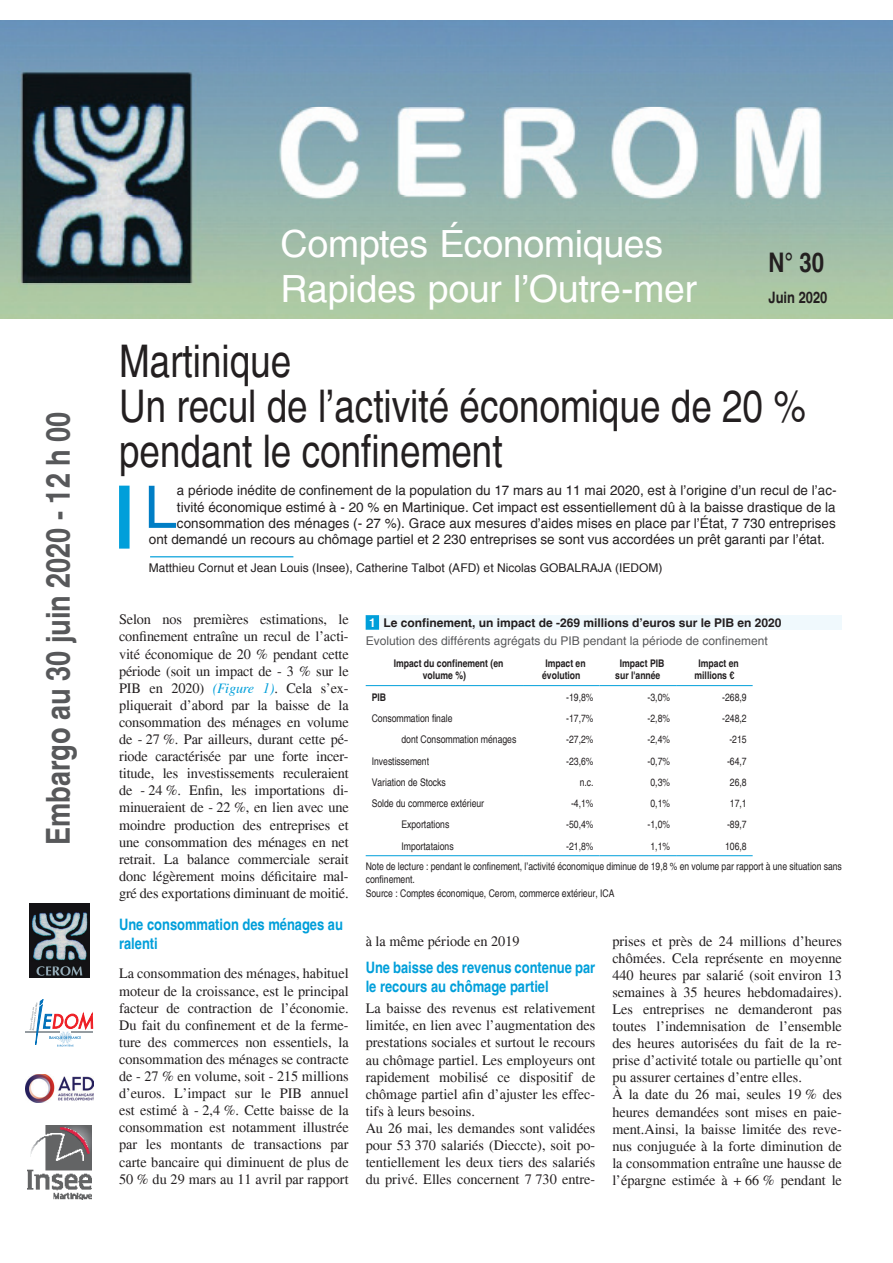
<style>
.page{position:relative;width:893px;height:1263px;background:#fff}
.page>*{position:absolute;margin:0;border:0;box-sizing:border-box;transform-origin:0 0}
.t1{font:58.65px "Helvetica";color:#007ec5}
.t2{font:condensed 45px/45px "Helvetica";color:#231f20}
.t3{font:37.5px/45px "Helvetica";letter-spacing:-.01em;color:#fff}
.t4{font:700 condensed 33px "Helvetica";color:#57585a}
.t5{font:700 condensed 27px "Helvetica";color:#231f20}
.t6{font:700 condensed 15.75px/18.9px "Helvetica";color:#009fda}
.t7{font:700 condensed 15.75px "Helvetica";color:#231f20}
.t8{font:14.25px/17.1px "Times";color:#231f20;text-align:justify}
.t9{font:13.5px "Helvetica";color:#231f20}
.t10{font:12px "Helvetica";color:#231f20}
.t11{font:12px "Helvetica";color:#57585a}
.t12{font:700 12px "Helvetica";color:#231f20}
.t13{font:condensed 10.5px/13.5px "Helvetica";color:#231f20}
.t14{font:700 condensed 10.5px/12.6px "Helvetica";color:#231f20;text-align:center}
.s1{font-style:italic;color:#009fda}
.s2{color:#fff}
</style>
<div class="page">
<img style="left:28px;top:1125px;width:63px;height:74px">
<img style="left:0;top:20px;width:893px;height:299px">
<hr style="left:150px;top:556px;width:143px;height:1px;background:#009fda">
<div style="left:119px;top:486px;width:11px;height:63px;background:#009fda"></div>
<img style="left:26px;top:1074px;width:68px;height:28px">
<hr style="left:26px;top:1031px;width:67px;height:1px;background:#959ca1">
<svg style="left:29px;top:999px;width:64px;height:47px"></svg>
<img style="left:30px;top:903px;width:59px;height:74px">
<div style="left:366px;top:615px;width:476px;height:15px;background:#f0f9fd"></div>
<div style="left:366px;top:615px;width:13px;height:15px;background:#009fda"></div>
<hr style="left:366px;top:855px;width:157px;height:1px;background:#009fda">
<hr style="left:523px;top:855px;width:77px;height:1px;background:#009fda">
<hr style="left:600px;top:855px;width:76px;height:1px;background:#009fda">
<hr style="left:676px;top:855px;width:77px;height:1px;background:#009fda">
<hr style="left:366px;top:685px;width:157px;height:1px;background:#009fda">
<hr style="left:523px;top:685px;width:77px;height:1px;background:#009fda">
<hr style="left:600px;top:685px;width:76px;height:1px;background:#009fda">
<hr style="left:676px;top:685px;width:77px;height:1px;background:#009fda">
<h3 class="t4" style="left:38px;top:845px;width:435px;rotate:-90deg">Embargo au 30 juin 2020 - 12 h 00</h3>
<h3 class="t3" style="left:281px;top:222px;width:418px">Comptes Économiques<br>Rapides pour l’Outre-mer</h3>
<h2 class="t2" style="left:119px;top:339px;width:689px">Martinique<br>Un recul de l’activité économique de 20 % pendant le confinement</h2>
<h1 class="t1" style="left:144px;top:473px;width:34px">L</h1>
<p class="t9" style="left:177px;top:483px;width:661px">a période inédite de confinement de la population du 17 mars au 11 mai 2020, est à l’origine d’un recul de l’ac-</p>
<h3 class="t5" style="left:769px;top:246px;width:57px">N° 30</h3>
<p class="t7" style="left:769px;top:288px;width:60px">Juin 2020</p>
<p class="t9" style="left:177px;top:499px;width:660px">tivité économique estimé à - 20 % en Martinique. Cet impact est essentiellement dû à la baisse drastique de la</p>
<p class="t9" style="left:177px;top:515px;width:660px">consommation des ménages (- 27 %). Grace aux mesures d’aides mises en place par l’État, 7 730 entreprises</p>
<p class="t9" style="left:149px;top:531px;width:678px">ont demandé un recours au chômage partiel et 2 230 entreprises se sont vus accordées un prêt garanti par l’état.</p>
<p class="t10" style="left:149px;top:561px;width:515px">Matthieu Cornut et Jean Louis (Insee), Catherine Talbot (AFD) et Nicolas GOBALRAJA (IEDOM)</p>
<p class="t8" style="left:119px;top:611px;width:231px">Selon nos premières estimations, le confinement entraîne un recul de l’acti&shy;vité économique de 20 % pendant cette période (soit un impact de - 3 % sur le PIB en 2020) <span class="s1">(Figure 1)</span>. Cela s’ex&shy;pliquerait d’abord par la baisse de la consommation des ménages en volume de - 27 %. Par ailleurs, durant cette pé&shy;riode caractérisée par une forte incer&shy;titude, les investissements reculeraient de - 24 %. Enfin, les importations di&shy;minueraient de - 22 %, en lien avec une moindre production des entreprises et une consommation des ménages en net retrait. La balance commerciale serait donc légèrement moins déficitaire mal&shy;gré des exportations diminuant de moitié.</p>
<p class="t6" style="left:119px;top:914px;width:225px">Une consommation des ménages au ralenti</p>
<p class="t8" style="left:119px;top:965px;width:231px">La consommation des ménages, habituel moteur de la croissance, est le principal facteur de contraction de l’économie.<br>Du fait du confinement et de la ferme&shy;ture des commerces non essentiels, la consommation des ménages se contracte de - 27 % en volume, soit - 215 millions d’euros. L’impact sur le PIB annuel est estimé à - 2,4 %. Cette baisse de la consommation est notamment illustrée par les montants de transactions par carte bancaire qui diminuent de plus de 50 % du 29 mars au 11 avril par rapport</p>
<p class="t12" style="left:369px;top:615px;width:414px"><span class="s2">1</span> Le confinement, un impact de -269 millions d’euros sur le PIB en 2020</p>
<p class="t14" style="left:423px;top:657px;width:82px;text-align:left;text-indent:-29px">Impact du confinement (en volume %)</p>
<p class="t14" style="left:542px;top:657px;width:45px">Impact en évolution</p>
<p class="t14" style="left:615px;top:657px;width:51px">Impact PIB sur l'année</p>
<p class="t14" style="left:694px;top:657px;width:46px">Impact en millions €</p>
<p class="t14" style="left:372px;top:691px;width:16px">PIB</p>
<p class="t13" style="left:566px;top:690px;width:29px">-19,8%</p>
<p class="t13" style="left:648px;top:690px;width:24px">-3,0%</p>
<p class="t13" style="left:722px;top:690px;width:26px">-268,9</p>
<p class="t13" style="left:372px;top:712px;width:82px">Consommation finale</p>
<p class="t13" style="left:566px;top:712px;width:29px">-17,7%</p>
<p class="t13" style="left:648px;top:712px;width:24px">-2,8%</p>
<p class="t13" style="left:722px;top:712px;width:26px">-248,2</p>
<p class="t13" style="left:401px;top:733px;width:116px">dont Consommation ménages</p>
<p class="t13" style="left:566px;top:733px;width:29px">-27,2%</p>
<p class="t13" style="left:648px;top:733px;width:24px">-2,4%</p>
<p class="t13" style="left:729px;top:733px;width:19px">-215</p>
<p class="t13" style="left:372px;top:754px;width:59px">Investissement</p>
<p class="t13" style="left:566px;top:754px;width:29px">-23,6%</p>
<p class="t13" style="left:648px;top:754px;width:24px">-0,7%</p>
<p class="t13" style="left:727px;top:754px;width:21px">-64,7</p>
<p class="t13" style="left:372px;top:775px;width:76px">Variation de Stocks</p>
<p class="t13" style="left:580px;top:775px;width:15px">n.c.</p>
<p class="t13" style="left:650px;top:775px;width:21px">0,3%</p>
<p class="t13" style="left:730px;top:775px;width:18px">26,8</p>
<p class="t13" style="left:372px;top:797px;width:114px">Solde du commerce extérieur</p>
<p class="t13" style="left:571px;top:797px;width:24px">-4,1%</p>
<p class="t13" style="left:650px;top:797px;width:21px">0,1%</p>
<p class="t13" style="left:730px;top:797px;width:18px">17,1</p>
<p class="t13" style="left:401px;top:818px;width:49px">Exportations</p>
<p class="t13" style="left:566px;top:818px;width:29px">-50,4%</p>
<p class="t13" style="left:648px;top:818px;width:24px">-1,0%</p>
<p class="t13" style="left:727px;top:818px;width:21px">-89,7</p>
<p class="t13" style="left:401px;top:839px;width:54px">Importataions</p>
<p class="t13" style="left:566px;top:839px;width:29px">-21,8%</p>
<p class="t13" style="left:650px;top:839px;width:21px">1,1%</p>
<p class="t13" style="left:725px;top:839px;width:23px">106,8</p>
<p class="t11" style="left:366px;top:634px;width:404px">Evolution des différents agrégats du PIB pendant la période de confinement</p>
<p class="t13" style="left:366px;top:859px;width:478px">Note de lecture : pendant le confinement, l’activité économique diminue de 19,8 % en volume par rapport à une situation sans confinement.<br>Source : Comptes économique, Cerom, commerce extérieur, ICA</p>
<p class="t8" style="left:366px;top:932px;width:155px">à la même période en 2019</p>
<p class="t6" style="left:366px;top:958px;width:231px">Une baisse des revenus contenue par le recours au chômage partiel</p>
<p class="t8" style="left:366px;top:1000px;width:231px;text-align:left">La baisse des revenus est relativement limitée, en lien avec l’augmentation des prestations sociales et surtout le recours au chômage partiel. Les employeurs ont rapidement mobilisé ce dispositif de chômage partiel afin d’ajuster les effec&shy;tifs à leurs besoins.<br>Au 26 mai, les demandes sont validées pour 53 370 salariés (Dieccte), soit po&shy;tentiellement les deux tiers des salariés du privé. Elles concernent 7 730 entre-</p>
<p class="t8" style="left:612px;top:932px;width:231px;text-align:left">prises et près de 24 millions d’heures chômées. Cela représente en moyenne 440 heures par salarié (soit environ 13 semaines à 35 heures hebdomadaires).<br>Les entreprises ne demanderont pas toutes l’indemnisation de l’ensemble des heures autorisées du fait de la re&shy;prise d’activité totale ou partielle qu’ont pu assurer certaines d’entre elles.<br>À la date du 26 mai, seules 19 % des heures demandées sont mises en paie&shy;ment.Ainsi, la baisse limitée des reve&shy;nus conjuguée à la forte diminution de la consommation entraîne une hausse de l’épargne estimée à + 66 % pendant le</p>
</div>
